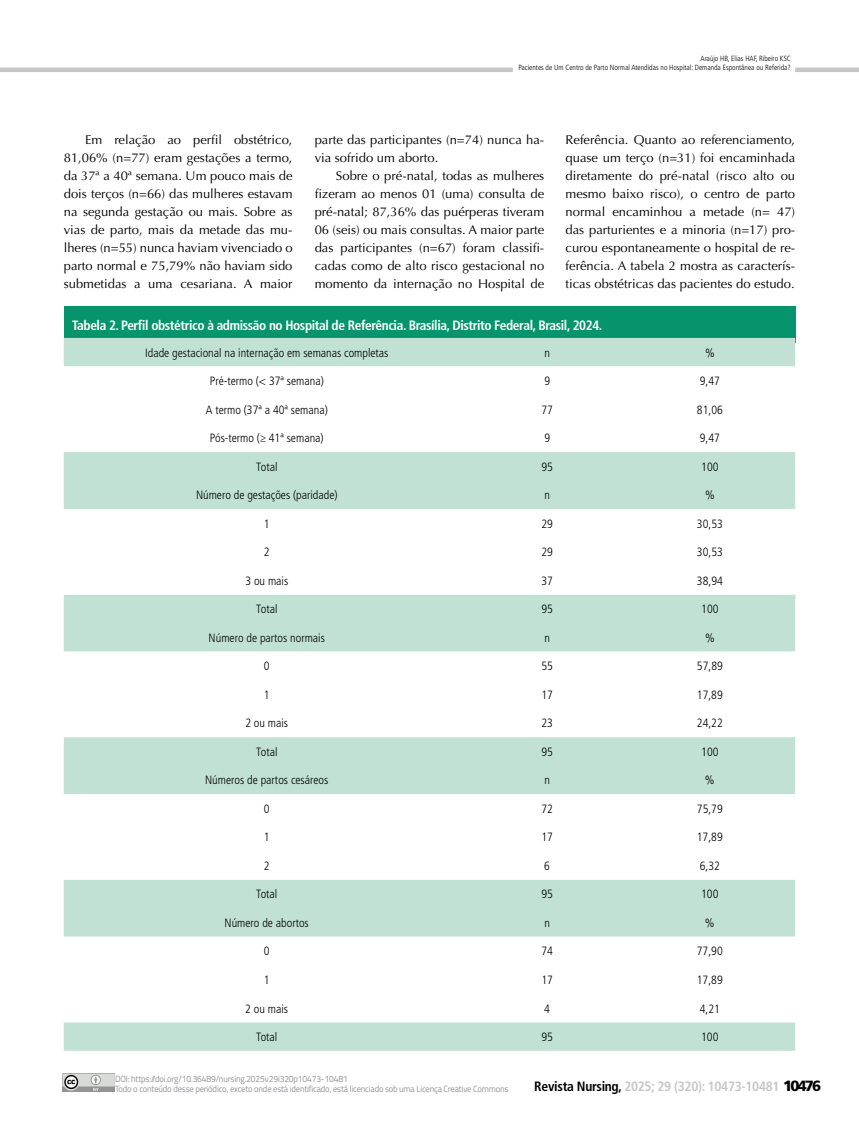
<style>
.page{position:relative;width:859px;height:1132px;background:#fff}
.page>*{position:absolute;margin:0;border:0;box-sizing:border-box;transform-origin:0 0}
.t1{font:700 condensed 13.5px "Frutiger LT Std";letter-spacing:-.03em;color:#fff}
.t2{font:700 condensed 13.5px "Frutiger LT Std";letter-spacing:-.02em;color:#c6c6c6}
.t3{font:12.75px/18px "Optima LT Std";color:#000;text-align:justify}
.t4{font:300 condensed 12px "Frutiger LT Std";color:#000}
.t5{font:9px/9.4px "Titillium";letter-spacing:-.02em;color:#939398;scale:.95 1}
.t6{font:300 condensed 7.5px/9px "Frutiger LT Std";color:#000;text-align:right}
.s1{color:#000}
.s2{font-weight:900;font-stretch:normal;font-size:14.85px;color:#000}
</style>
<div class="page">
<hr style="left:0;top:68px;width:513px;height:4px;background:#c6c6c6">
<hr style="left:795px;top:68px;width:64px;height:4px;background:#c6c6c6">
<img style="left:63px;top:1073px;width:51px;height:18px">
<div style="left:64px;top:306px;width:731px;height:36px;background:#06946c"></div>
<div style="left:64px;top:338px;width:731px;height:712px;background:#c2e1d5"></div>
<svg style="left:64px;top:366px;width:731px;height:655px"></svg>
<p class="t6" style="left:518px;top:54px;width:274px">Araújo HB, Elias HAF, Ribeiro KSC<br>Pacientes de Um Centro de Parto Normal Atendidas no Hospital: Demanda Espontânea ou Referida?</p>
<p class="t3" style="left:64px;top:131px;width:230px;text-indent:21px">Em relação ao perfil obstétrico, 81,06% (n=77) eram gestações a termo, da 37ª a 40ª semana. Um pouco mais de dois terços (n=66) das mulheres estavam na segunda gestação ou mais. Sobre as vias de parto, mais da metade das mu&shy;lheres (n=55) nunca haviam vivenciado o parto normal e 75,79% não haviam sido submetidas a uma cesariana. A maior</p>
<p class="t1" style="left:72px;top:317px;width:532px">Tabela 2. Perfil obstétrico à admissão no Hospital de Referência. Brasília, Distrito Federal, Brasil, 2024.</p>
<p class="t4" style="left:145px;top:345px;width:245px">Idade gestacional na internação em semanas completas</p>
<p class="t4" style="left:544px;top:345px;width:7px">n</p>
<p class="t4" style="left:705px;top:345px;width:11px">%</p>
<p class="t4" style="left:210px;top:374px;width:115px">Pré-termo (&lt; 37ª semana)</p>
<p class="t4" style="left:544px;top:374px;width:7px">9</p>
<p class="t4" style="left:700px;top:374px;width:22px">9,47</p>
<p class="t4" style="left:206px;top:402px;width:123px">A termo (37ª a 40ª semana)</p>
<p class="t4" style="left:541px;top:402px;width:13px">77</p>
<p class="t4" style="left:697px;top:402px;width:27px">81,06</p>
<p class="t4" style="left:210px;top:431px;width:115px">Pós-termo (≥ 41ª semana)</p>
<p class="t4" style="left:544px;top:431px;width:7px">9</p>
<p class="t4" style="left:700px;top:431px;width:22px">9,47</p>
<p class="t4" style="left:256px;top:459px;width:23px">Total</p>
<p class="t4" style="left:541px;top:459px;width:13px">95</p>
<p class="t4" style="left:701px;top:459px;width:19px">100</p>
<p class="t4" style="left:196px;top:488px;width:143px">Número de gestações (paridade)</p>
<p class="t4" style="left:544px;top:488px;width:7px">n</p>
<p class="t4" style="left:705px;top:488px;width:11px">%</p>
<p class="t4" style="left:264px;top:516px;width:7px">1</p>
<p class="t4" style="left:541px;top:516px;width:13px">29</p>
<p class="t4" style="left:697px;top:516px;width:27px">30,53</p>
<p class="t4" style="left:264px;top:545px;width:7px">2</p>
<p class="t4" style="left:541px;top:545px;width:13px">29</p>
<p class="t4" style="left:697px;top:545px;width:27px">30,53</p>
<p class="t4" style="left:245px;top:573px;width:44px">3 ou mais</p>
<p class="t4" style="left:541px;top:573px;width:13px">37</p>
<p class="t4" style="left:697px;top:573px;width:27px">38,94</p>
<p class="t4" style="left:256px;top:602px;width:23px">Total</p>
<p class="t4" style="left:541px;top:602px;width:13px">95</p>
<p class="t4" style="left:701px;top:602px;width:19px">100</p>
<p class="t4" style="left:209px;top:630px;width:118px">Número de partos normais</p>
<p class="t4" style="left:544px;top:630px;width:7px">n</p>
<p class="t4" style="left:705px;top:630px;width:11px">%</p>
<p class="t4" style="left:264px;top:659px;width:7px">0</p>
<p class="t4" style="left:541px;top:659px;width:13px">55</p>
<p class="t4" style="left:697px;top:659px;width:27px">57,89</p>
<p class="t4" style="left:264px;top:687px;width:7px">1</p>
<p class="t4" style="left:541px;top:687px;width:13px">17</p>
<p class="t4" style="left:697px;top:687px;width:27px">17,89</p>
<p class="t4" style="left:245px;top:716px;width:44px">2 ou mais</p>
<p class="t4" style="left:541px;top:716px;width:13px">23</p>
<p class="t4" style="left:697px;top:716px;width:27px">24,22</p>
<p class="t4" style="left:256px;top:744px;width:23px">Total</p>
<p class="t4" style="left:541px;top:744px;width:13px">95</p>
<p class="t4" style="left:701px;top:744px;width:19px">100</p>
<p class="t4" style="left:205px;top:773px;width:125px">Números de partos cesáreos</p>
<p class="t4" style="left:544px;top:773px;width:7px">n</p>
<p class="t4" style="left:705px;top:773px;width:11px">%</p>
<p class="t4" style="left:264px;top:801px;width:7px">0</p>
<p class="t4" style="left:541px;top:801px;width:13px">72</p>
<p class="t4" style="left:697px;top:801px;width:27px">75,79</p>
<p class="t4" style="left:264px;top:830px;width:7px">1</p>
<p class="t4" style="left:541px;top:830px;width:13px">17</p>
<p class="t4" style="left:697px;top:830px;width:27px">17,89</p>
<p class="t4" style="left:264px;top:858px;width:7px">2</p>
<p class="t4" style="left:544px;top:858px;width:7px">6</p>
<p class="t4" style="left:700px;top:858px;width:22px">6,32</p>
<p class="t4" style="left:256px;top:887px;width:23px">Total</p>
<p class="t4" style="left:541px;top:887px;width:13px">95</p>
<p class="t4" style="left:701px;top:887px;width:19px">100</p>
<p class="t4" style="left:225px;top:915px;width:86px">Número de abortos</p>
<p class="t4" style="left:544px;top:915px;width:7px">n</p>
<p class="t4" style="left:705px;top:915px;width:11px">%</p>
<p class="t4" style="left:264px;top:944px;width:7px">0</p>
<p class="t4" style="left:541px;top:944px;width:13px">74</p>
<p class="t4" style="left:697px;top:944px;width:27px">77,90</p>
<p class="t4" style="left:264px;top:972px;width:7px">1</p>
<p class="t4" style="left:541px;top:972px;width:13px">17</p>
<p class="t4" style="left:697px;top:972px;width:27px">17,89</p>
<p class="t4" style="left:245px;top:1001px;width:44px">2 ou mais</p>
<p class="t4" style="left:544px;top:1001px;width:7px">4</p>
<p class="t4" style="left:700px;top:1001px;width:22px">4,21</p>
<p class="t4" style="left:256px;top:1029px;width:23px">Total</p>
<p class="t4" style="left:541px;top:1029px;width:13px">95</p>
<p class="t4" style="left:701px;top:1029px;width:19px">100</p>
<p class="t3" style="left:566px;top:131px;width:231px">Referência. Quanto ao referenciamento, quase um terço (n=31) foi encaminhada diretamente do pré-natal (risco alto ou mesmo baixo risco), o centro de parto normal encaminhou a metade (n= 47) das parturientes e a minoria (n=17) pro&shy;curou espontaneamente o hospital de re&shy;ferência. A tabela 2 mostra as caracterís&shy;ticas obstétricas das pacientes do estudo.</p>
<p class="t3" style="left:315px;top:131px;width:231px">parte das participantes (n=74) nunca ha&shy;via sofrido um aborto.</p>
<p class="t3" style="left:315px;top:167px;width:231px;text-indent:21px">Sobre o pré-natal, todas as mulheres fizeram ao menos 01 (uma) consulta de pré-natal; 87,36% das puérperas tiveram 06 (seis) ou mais consultas. A maior parte das participantes (n=67) foram classifi&shy;cadas como de alto risco gestacional no momento da internação no Hospital de</p>
<p class="t5" style="left:115px;top:1073px;width:416px">DOI: https://doi.org/10.36489/nursing.2025v29i320p10473-10481<br>Todo o conteúdo desse periódico, exceto onde está identificado, está licenciado sob uma Licença Creative Commons</p>
<p class="t2" style="left:534px;top:1077px;width:289px"><span class="s1">Revista Nursing,</span> 2025; 29 (320): 10473-10481 <span class="s2">10476</span></p>
</div>
